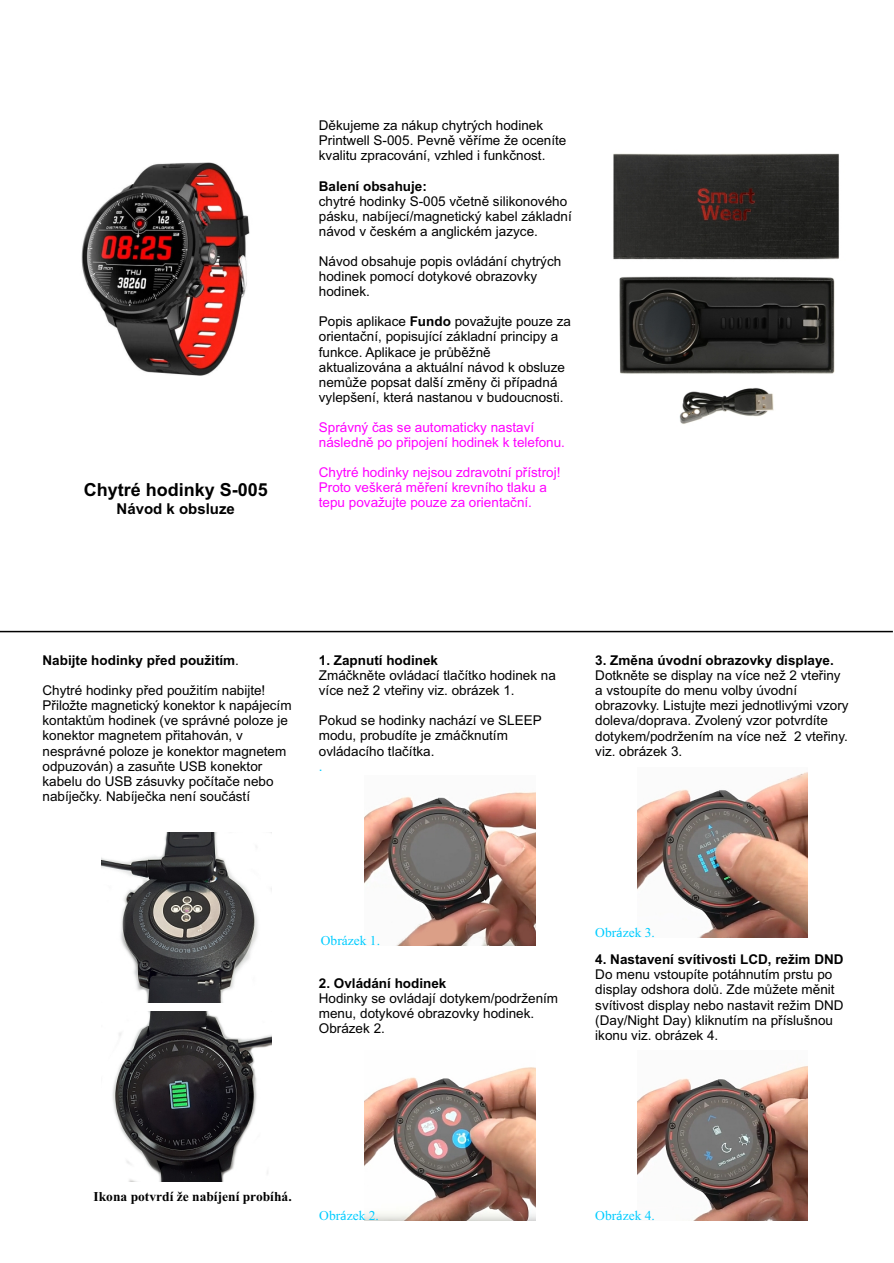
<style>
.page{position:relative;width:894px;height:1263px;background:#fff}
.page>*{position:absolute;margin:0;border:0;box-sizing:border-box;transform-origin:0 0}
.t1{font:700 18px "Arial";color:#000}
.t2{font:700 15px "Arial";color:#000}
.t3{font:13.5px/15.1px "Arial";color:#000}
.t4{font:13.5px/15.1px "Arial";color:#f0f}
.t5{font:700 13.5px "Arial";color:#000}
.t6{font:13.5px "Times New Roman";color:#0cf}
.t7{font:700 13.5px "Times New Roman";color:#000}
.t8{font:13.5px "Arial";color:#0cf}
.s1{font-weight:700}
.s2{font-weight:400}
.s3{font-family:"Calibri"}
</style>
<div class="page">
<hr style="left:0;top:631px;width:893px;height:1px;background:#000">
<img style="left:102px;top:833px;width:170px;height:170px">
<img style="left:112px;top:1012px;width:160px;height:170px">
<img style="left:365px;top:792px;width:170px;height:153px">
<img style="left:365px;top:1067px;width:170px;height:153px">
<img style="left:638px;top:772px;width:170px;height:166px">
<img style="left:638px;top:1066px;width:170px;height:154px">
<img style="left:81px;top:162px;width:169px;height:214px">
<img style="left:613px;top:153px;width:226px;height:271px">
<h1 class="t1" style="left:84px;top:483px;width:186px">Chytré hodinky S-005</h1>
<p class="t2" style="left:117px;top:503px;width:120px">Návod k obsluze</p>
<p class="t3" style="left:319px;top:119px;width:249px">Dìkujeme za nákup chytrých hodinek<br>Printwell S-005. Pevnì vìøíme že oceníte kvalitu zpracování, vzhled i funkènost.</p>
<p class="t5" style="left:319px;top:181px;width:110px">Balení obsahuje:</p>
<p class="t3" style="left:319px;top:195px;width:254px">chytré hodinky S-005 vèetnì silikonového pásku, nabíjecí/magnetický kabel základní návod v èeském a anglickém jazyce.</p>
<p class="t3" style="left:319px;top:255px;width:244px">Návod obsahuje popis ovládání chytrých hodinek pomocí dotykové obrazovky hodinek.</p>
<p class="t3" style="left:319px;top:315px;width:254px">Popis aplikace <span class="s1">Fundo</span> považujte pouze za orientaèní, popisující základní principy a funkce. Aplikace je prùbìžnì aktualizována a aktuální návod k obsluze nemùže popsat další zmìny èi pøípadná vylepšení, která nastanou v budoucnosti.</p>
<p class="t4" style="left:319px;top:421px;width:248px">Správný èas se automaticky nastaví následnì po pøipojení hodinek k telefonu.</p>
<p class="t4" style="left:319px;top:466px;width:243px">Chytré hodinky nejsou zdravotní pøístroj!<br>Proto veškerá mìøení krevního tlaku a tepu považujte pouze za orientaèní.</p>
<p class="t5" style="left:43px;top:655px;width:198px">Nabijte hodinky pøed použitím<span class="s2">.</span></p>
<p class="t3" style="left:43px;top:684px;width:251px">Chytré hodinky pøed použitím nabijte!<br>Pøiložte magnetický konektor k napájecím kontaktùm hodinek (ve správné poloze je konektor magnetem pøitahován, v nesprávné poloze je konektor magnetem odpuzován) a zasuòte USB konektor kabelu do USB zásuvky poèítaèe nebo nabíjeèky. Nabíjeèka není souèástí</p>
<p class="t5" style="left:319px;top:655px;width:121px">1. Zapnutí hodinek</p>
<p class="t3" style="left:319px;top:669px;width:239px">Zmáèknìte ovládací tlaèítko hodinek na více než 2 vteøiny viz. obrázek 1.</p>
<p class="t3" style="left:319px;top:714px;width:224px">Pokud se hodinky nachází ve SLEEP modu, probudíte je zmáèknutím ovládacího tlaèítka.</p>
<p class="t8" style="left:319px;top:761px;width:5px">.</p>
<p class="t5" style="left:595px;top:655px;width:240px">3. Zmìna úvodní obrazovky displaye.</p>
<p class="t3" style="left:595px;top:669px;width:255px">Dotknìte se display na více než 2 vteøiny a vstoupíte do menu volby úvodní obrazovky. Listujte mezi jednotlivými vzory doleva/doprava. Zvolený vzor potvrdíte dotykem/podržením na více než 2 vteøiny.</p>
<p class="t3" style="left:595px;top:745px;width:89px">viz. obrázek 3.</p>
<p class="t6" style="left:321px;top:936px;width:61px">Obrázek 1.</p>
<p class="t5" style="left:319px;top:978px;width:129px">2. Ovládání hodinek</p>
<p class="t3" style="left:319px;top:992px;width:241px">Hodinky se ovládají dotykem/podržením menu, dotykové obrazovky hodinek.<br>Obrázek 2.</p>
<p class="t6" style="left:595px;top:928px;width:61px">Obr<span class="s3">á</span>zek 3.</p>
<p class="t5" style="left:595px;top:954px;width:250px">4. Nastavení svítivosti LCD, režim DND</p>
<p class="t3" style="left:595px;top:968px;width:250px">Do menu vstoupíte potáhnutím prstu po display odshora dolù. Zde mùžete mìnit svítivost display nebo nastavit režim DND (Day/Night Day) kliknutím na pøíslušnou ikonu viz. obrázek 4.</p>
<p class="t7" style="left:94px;top:1192px;width:200px">Ikona potvrdí že nabíjení probíhá.</p>
<p class="t6" style="left:319px;top:1211px;width:61px">Obr<span class="s3">á</span>zek 2.</p>
<p class="t6" style="left:595px;top:1211px;width:61px">Obr<span class="s3">á</span>zek 4.</p>
</div>
